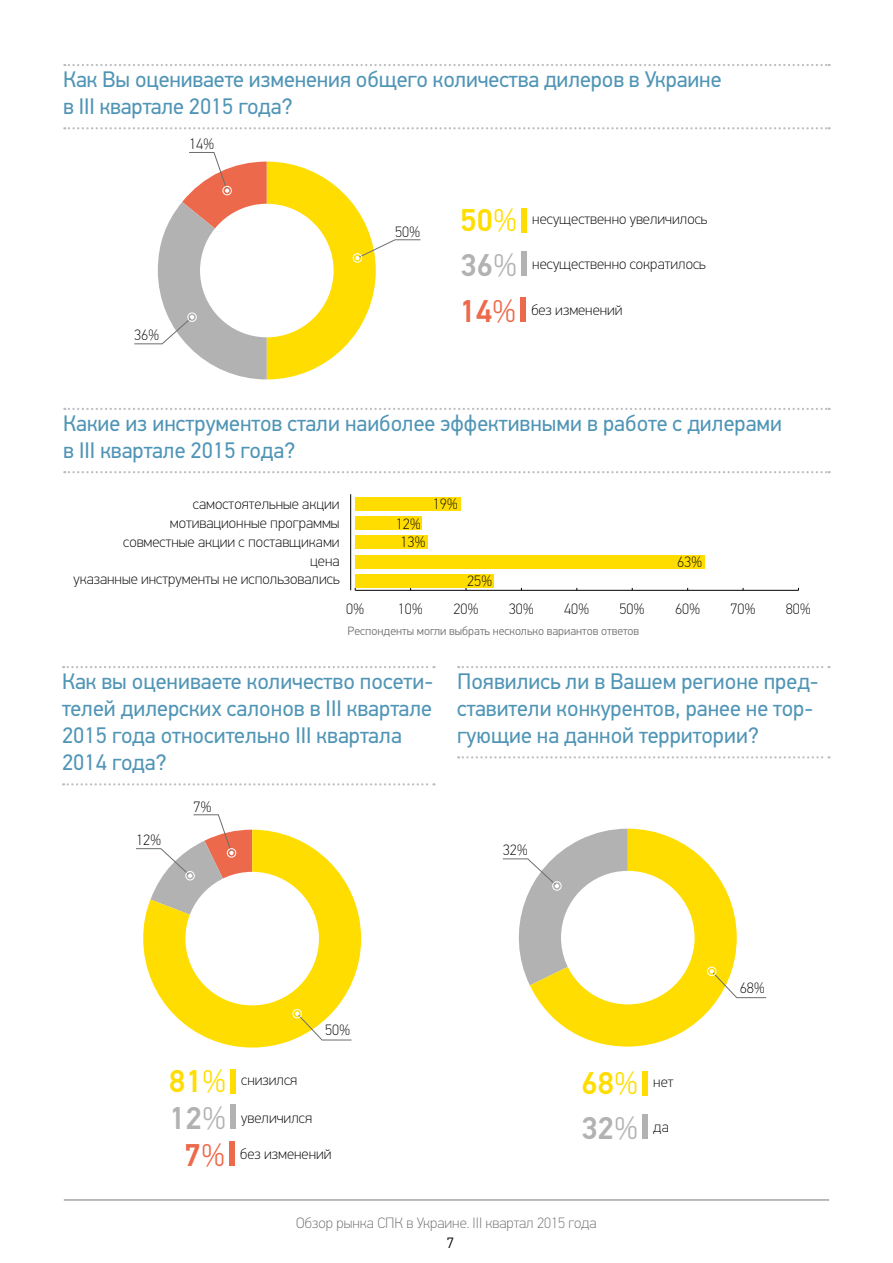
<style>
.page{position:relative;width:893px;height:1263px;background:#fff}
.page>*{position:absolute;margin:0;border:0;box-sizing:border-box;transform-origin:0 0}
.t1{font:500 31.5px/44.8px "PF Din Text Pro";color:#fd0}
.t2{font:22.5px/27px "PF Din Text Pro";color:#5095b6}
.t3{font:100 15px/18.8px "PF Din Text Pro";color:#000;text-align:right}
.t4{font:100 15px "PF Din Text Pro";color:#6b6e6e}
.t5{font:300 15px "PF Din Text Pro";color:#000}
.t6{font:300 12px "PF Din Text Pro";color:#6b6e6e}
.s1{font-weight:300}
.s2{color:#b3b2b2}
.s3{font-weight:300;color:#b3b2b2}
.s4{font-weight:500;font-size:31.5px;color:#ed694b}
.s5{font-weight:300;font-size:31.5px;color:#ed694b}
</style>
<div class="page">
<svg style="left:64px;top:408px;width:766px;height:2px"></svg>
<svg style="left:64px;top:471px;width:766px;height:2px"></svg>
<svg style="left:63px;top:666px;width:371px;height:2px"></svg>
<svg style="left:63px;top:783px;width:371px;height:2px"></svg>
<svg style="left:458px;top:666px;width:371px;height:2px"></svg>
<svg style="left:458px;top:756px;width:371px;height:2px"></svg>
<svg style="left:64px;top:64px;width:766px;height:2px"></svg>
<svg style="left:64px;top:127px;width:766px;height:2px"></svg>
<div style="left:521px;top:208px;width:6px;height:25px;background:#fd0"></div>
<div style="left:521px;top:251px;width:6px;height:25px;background:#b3b2b2"></div>
<div style="left:520px;top:297px;width:6px;height:25px;background:#ed694b"></div>
<svg style="left:134px;top:152px;width:287px;height:227px"></svg>
<div style="left:188px;top:313px;width:9px;height:9px;border:1px solid #fff;border-radius:50%"></div>
<hr style="left:355px;top:590px;width:443px;height:1px;background:#000">
<hr style="left:350px;top:494px;width:1px;height:96px;background:#000">
<div style="left:355px;top:497px;width:105px;height:14px;background:#fd0"></div>
<div style="left:355px;top:516px;width:67px;height:14px;background:#fd0"></div>
<div style="left:355px;top:535px;width:72px;height:14px;background:#fd0"></div>
<div style="left:355px;top:555px;width:349px;height:13px;background:#fd0"></div>
<div style="left:355px;top:574px;width:139px;height:14px;background:#fd0"></div>
<svg style="left:143px;top:830px;width:218px;height:217px;fill:#fd0"></svg>
<div style="left:185px;top:872px;width:134px;height:133px;background:#fff;border-radius:50%"></div>
<svg style="left:295px;top:1011px;width:57px;height:29px"></svg>
<div style="left:293px;top:1009px;width:9px;height:9px;border:1px solid #fff;border-radius:50%"></div>
<div style="left:230px;top:1069px;width:6px;height:25px;background:#fd0"></div>
<div style="left:230px;top:1104px;width:6px;height:25px;background:#b3b2b2"></div>
<div style="left:229px;top:1141px;width:6px;height:25px;background:#ed694b"></div>
<svg style="left:136px;top:814px;width:116px;height:125px"></svg>
<div style="left:186px;top:871px;width:9px;height:9px;border:1px solid #fff;border-radius:50%"></div>
<div style="left:642px;top:1071px;width:6px;height:25px;background:#fd0"></div>
<div style="left:642px;top:1114px;width:6px;height:25px;background:#b3b2b2"></div>
<svg style="left:502px;top:829px;width:265px;height:217px"></svg>
<div style="left:552px;top:881px;width:9px;height:9px;border:1px solid #fff;border-radius:50%"></div>
<hr style="left:64px;top:1199px;width:765px;height:2px;background:#a1a5a7">
<p class="t2" style="left:63px;top:66px;width:660px">Как Вы оцениваете изменения общего количества дилеров в Украине в III квартале 2015 года?</p>
<p class="t3" style="left:189px;top:135px;width:27px">14%</p>
<p class="t3" style="left:134px;top:325px;width:27px">36%</p>
<p class="t3" style="left:395px;top:223px;width:27px">50%</p>
<h1 class="t1" style="left:460px;top:198px;width:59px">50<span class="s1">%<br></span><span class="s2">36</span><span class="s3">%</span></h1>
<p class="t3" style="left:532px;top:210px;width:177px">несущественно увеличилось</p>
<p class="t3" style="left:532px;top:255px;width:175px">несущественно сократилось</p>
<p class="t3" style="left:459px;top:301px;width:165px"><span class="s4">14</span><span class="s5">%</span> без изменений</p>
<p class="t2" style="left:63px;top:410px;width:720px">Какие из инструментов стали наиболее эффективными в работе с дилерами в III квартале 2015 года?</p>
<p class="t3" style="left:170px;top:495px;width:171px">самостоятельные акции мотивационные программы</p>
<p class="t3" style="left:396px;top:514px;width:27px">12%</p>
<p class="t3" style="left:433px;top:495px;width:27px">19%</p>
<p class="t3" style="left:123px;top:533px;width:218px">совместные акции с поставщиками цена</p>
<p class="t3" style="left:400px;top:533px;width:27px">13%</p>
<p class="t3" style="left:677px;top:553px;width:27px">63%</p>
<p class="t3" style="left:73px;top:569px;width:268px">указанные инструменты не использовались</p>
<p class="t3" style="left:467px;top:572px;width:27px">25%</p>
<p class="t3" style="left:346px;top:599px;width:20px">0%</p>
<p class="t3" style="left:398px;top:599px;width:27px">10%</p>
<p class="t3" style="left:453px;top:599px;width:27px">20%</p>
<p class="t3" style="left:509px;top:599px;width:27px">30%</p>
<p class="t3" style="left:564px;top:599px;width:27px">40%</p>
<p class="t3" style="left:620px;top:599px;width:27px">50%</p>
<p class="t3" style="left:675px;top:599px;width:27px">60%</p>
<p class="t3" style="left:730px;top:599px;width:27px">70%</p>
<p class="t3" style="left:786px;top:599px;width:27px">80%</p>
<p class="t6" style="left:348px;top:624px;width:293px">Респонденты могли выбрать несколько вариантов ответов</p>
<p class="t2" style="left:62px;top:668px;width:373px">Как вы оцениваете количество посети&shy;телей дилерских салонов в III квартале<br>2015 года относительно III квартала<br>2014 года?</p>
<p class="t2" style="left:457px;top:668px;width:363px">Появились ли в Вашем регионе пред&shy;ставители конкурентов, ранее не тор&shy;гующие на данной территории?</p>
<p class="t3" style="left:136px;top:830px;width:27px">12%</p>
<p class="t3" style="left:193px;top:797px;width:20px">7%</p>
<p class="t3" style="left:503px;top:841px;width:27px">32%</p>
<p class="t3" style="left:325px;top:1021px;width:27px">50%</p>
<h1 class="t1" style="left:169px;top:1063px;width:59px;line-height:37.2px">81<span class="s1">%<br></span><span class="s2">12</span><span class="s3">%</span></h1>
<p class="t3" style="left:241px;top:1070px;width:58px">снизился</p>
<p class="t3" style="left:241px;top:1108px;width:73px">увеличился</p>
<p class="t3" style="left:185px;top:1145px;width:148px"><span class="s4">7</span><span class="s5">%</span> без изменений</p>
<h1 class="t1" style="left:581px;top:1061px;width:59px">68<span class="s1">%<br></span><span class="s2">32</span><span class="s3">%</span></h1>
<p class="t3" style="left:653px;top:1072px;width:22px">нет</p>
<p class="t3" style="left:653px;top:1118px;width:17px">да</p>
<p class="t4" style="left:296px;top:1214px;width:302px">Обзор рынка СПК в Украине. III квартал 2015 года</p>
<p class="t5" style="left:447px;top:1234px;width:9px">7</p>
<p class="t3" style="left:740px;top:979px;width:27px">68%</p>
</div>
